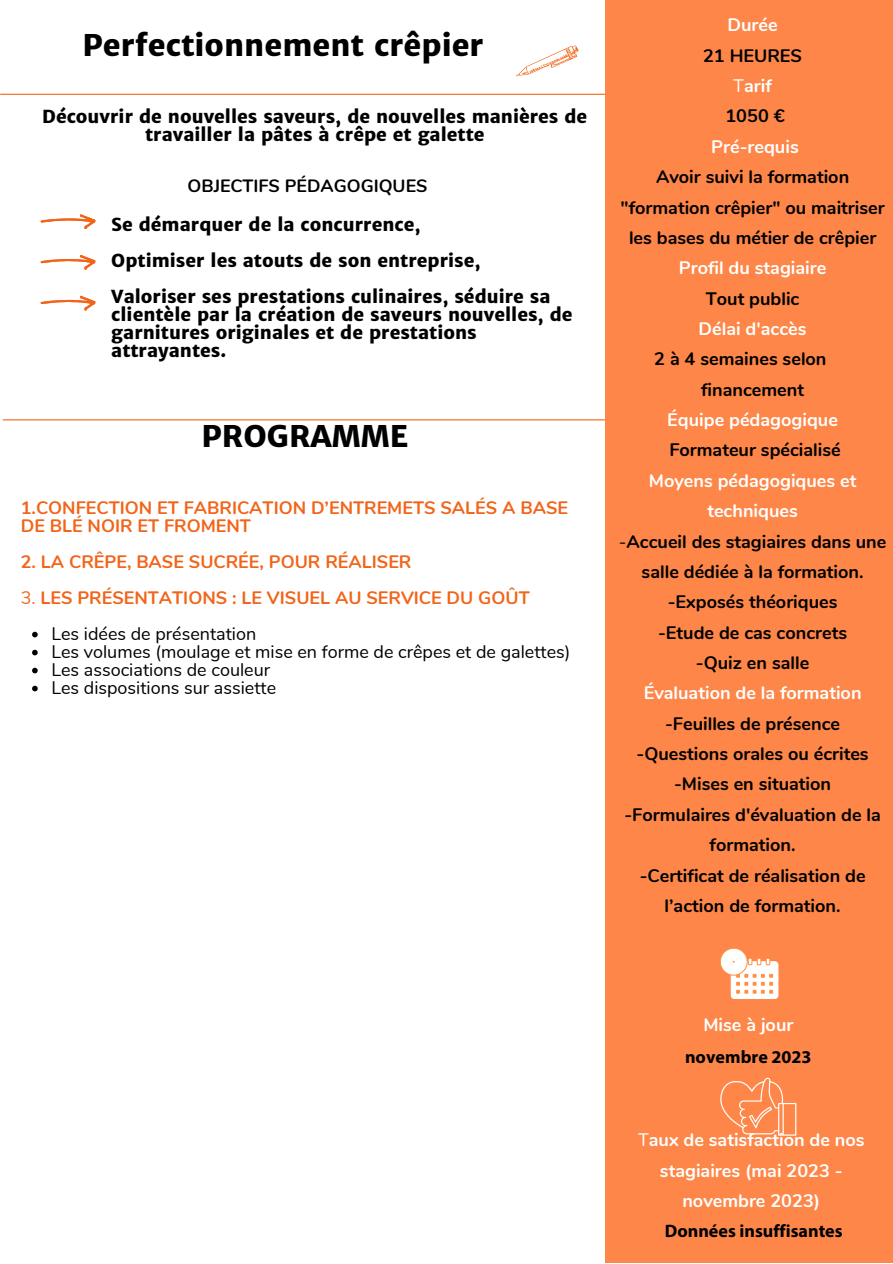
<style>
.page{position:relative;width:893px;height:1264px;background:#fff}
.page>*{position:absolute;margin:0;border:0;box-sizing:border-box;transform-origin:0 0}
.t1{font:800 30px "Merriweather Sans";color:#000}
.t2{font:700 18px/30.3px "Nunito";color:#000;text-align:center}
.t3{font:800 18px/18px "Merriweather Sans";color:#000;text-align:center}
.t4{font:700 18px/30.3px "Nunito";color:#fff;text-align:center}
.t5{font:700 18px/18px "Nunito";color:#f26419}
.t6{font:18px "Nunito";color:#000}
.t7{font:700 18px/32.2px "Myriad Pro";color:#000;text-align:center}
.t8{font:700 17.85px "Nunito";color:#000}
.s1{font-weight:400}
.s2{font-family:"Nunito";color:#fff}
.s3{font-family:"Myriad Pro";color:#000}
</style>
<div class="page">
<hr style="left:1px;top:94px;width:891px;height:1px;background:#f26419">
<hr style="left:3px;top:419px;width:606px;height:1px;background:#f26419">
<div style="left:605px;top:0;width:287px;height:1262px;background:#fd8648"></div>
<svg style="left:516px;top:45px;width:62px;height:31px"></svg>
<svg style="left:41px;top:214px;width:54px;height:15px"></svg>
<svg style="left:41px;top:255px;width:54px;height:14px"></svg>
<svg style="left:720px;top:948px;width:58px;height:51px"></svg>
<svg style="left:720px;top:1077px;width:76px;height:58px"></svg>
<svg style="left:41px;top:296px;width:54px;height:14px"></svg>
<svg style="left:32px;top:631px;width:6px;height:6px"></svg>
<svg style="left:32px;top:649px;width:6px;height:6px"></svg>
<svg style="left:32px;top:667px;width:6px;height:6px"></svg>
<svg style="left:32px;top:685px;width:6px;height:6px"></svg>
<p class="t1" style="left:83px;top:26px;width:402px">Perfectionnement crêpier</p>
<p class="t3" style="left:42px;top:108px;width:546px">Découvrir de nouvelles saveurs, de nouvelles manières de travailler la pâtes à crêpe et galette</p>
<p class="t8" style="left:188px;top:174px;width:241px">OBJECTIFS PÉDAGOGIQUES</p>
<p class="t3" style="left:111px;top:215px;width:311px">Se démarquer de la concurrence,</p>
<p class="t3" style="left:111px;top:251px;width:371px">Optimiser les atouts de son entreprise,</p>
<p class="t3" style="left:111px;top:287px;width:462px;text-align:left">Valoriser ses prestations culinaires, séduire sa clientèle par la création de saveurs nouvelles, de garnitures originales et de prestations attrayantes.</p>
<p class="t1" style="left:202px;top:417px;width:208px">PROGRAMME</p>
<p class="t5" style="left:21px;top:499px;width:548px">1.CONFECTION ET FABRICATION D’ENTREMETS SALÉS A BASE<br>DE BLÉ NOIR ET FROMENT</p>
<p class="t5" style="left:21px;top:552px;width:392px">2. LA CRÊPE, BASE SUCRÉE, POUR RÉALISER</p>
<p class="t5" style="left:21px;top:588px;width:510px"><span class="s1">3.</span> LES PRÉSENTATIONS : LE VISUEL AU SERVICE DU GOÛT</p>
<p class="t6" style="left:51px;top:621px;width:206px">Les idées de présentation</p>
<p class="t6" style="left:51px;top:639px;width:520px">Les volumes (moulage et mise en forme de crêpes et de galettes)</p>
<p class="t6" style="left:51px;top:657px;width:220px">Les associations de couleur</p>
<p class="t6" style="left:51px;top:675px;width:226px">Les dispositions sur assiette</p>
<p class="t4" style="left:727px;top:10px;width:52px">Durée</p>
<p class="t2" style="left:703px;top:41px;width:100px">21 HEURES</p>
<p class="t4" style="left:733px;top:71px;width:40px"><span class="s1">T</span>arif</p>
<p class="t2" style="left:725px;top:101px;width:61px">1050 €</p>
<p class="t4" style="left:711px;top:132px;width:89px">Pré-requis</p>
<p class="t2" style="left:620px;top:162px;width:265px">Avoir suivi la formation "formation crêpier" ou maitriser les bases du métier de crêpier</p>
<p class="t4" style="left:678px;top:253px;width:149px">Profil du stagiaire</p>
<p class="t2" style="left:705px;top:283px;width:95px">Tout public</p>
<p class="t4" style="left:698px;top:314px;width:109px">Délai d'accès</p>
<p class="t2" style="left:701px;top:344px;width:127px;text-align:left;text-indent:-47px">2 à 4 semaines selon financement</p>
<p class="t4" style="left:667px;top:405px;width:172px">Équipe pédagogique</p>
<p class="t2" style="left:669px;top:435px;width:173px">Formateur spécialisé</p>
<p class="t4" style="left:648px;top:465px;width:209px">Moyens pédagogiques et techniques</p>
<p class="t2" style="left:618px;top:526px;width:269px"><span class="s1">-</span>Accueil des stagiaires dans une salle dédiée à la formation.</p>
<p class="t2" style="left:667px;top:587px;width:171px">-Exposés théoriques</p>
<p class="t2" style="left:658px;top:617px;width:190px">-Etude de cas concrets</p>
<p class="t2" style="left:695px;top:648px;width:115px">-Quiz en salle</p>
<p class="t4" style="left:643px;top:678px;width:219px">Évaluation de la formation</p>
<p class="t2" style="left:665px;top:708px;width:177px">-Feuilles de présence</p>
<p class="t2" style="left:636px;top:739px;width:234px">-Questions orales ou écrites</p>
<p class="t2" style="left:674px;top:769px;width:159px">-Mises en situation</p>
<p class="t2" style="left:624px;top:799px;width:258px">-Formulaires d'évaluation de la formation.</p>
<p class="t2" style="left:639px;top:860px;width:227px">-Certificat de réalisation de l’action de formation.</p>
<p class="t7" style="left:685px;top:1007px;width:128px"><span class="s2">Mise à jour </span>novembre 2023</p>
<p class="t4" style="left:638px;top:1125px;width:228px"><span class="s1">T</span>aux de satisfaction de nos stagiaires (mai 2023 - novembre 2023)<br><span class="s3">Données insuffisantes</span></p>
</div>
